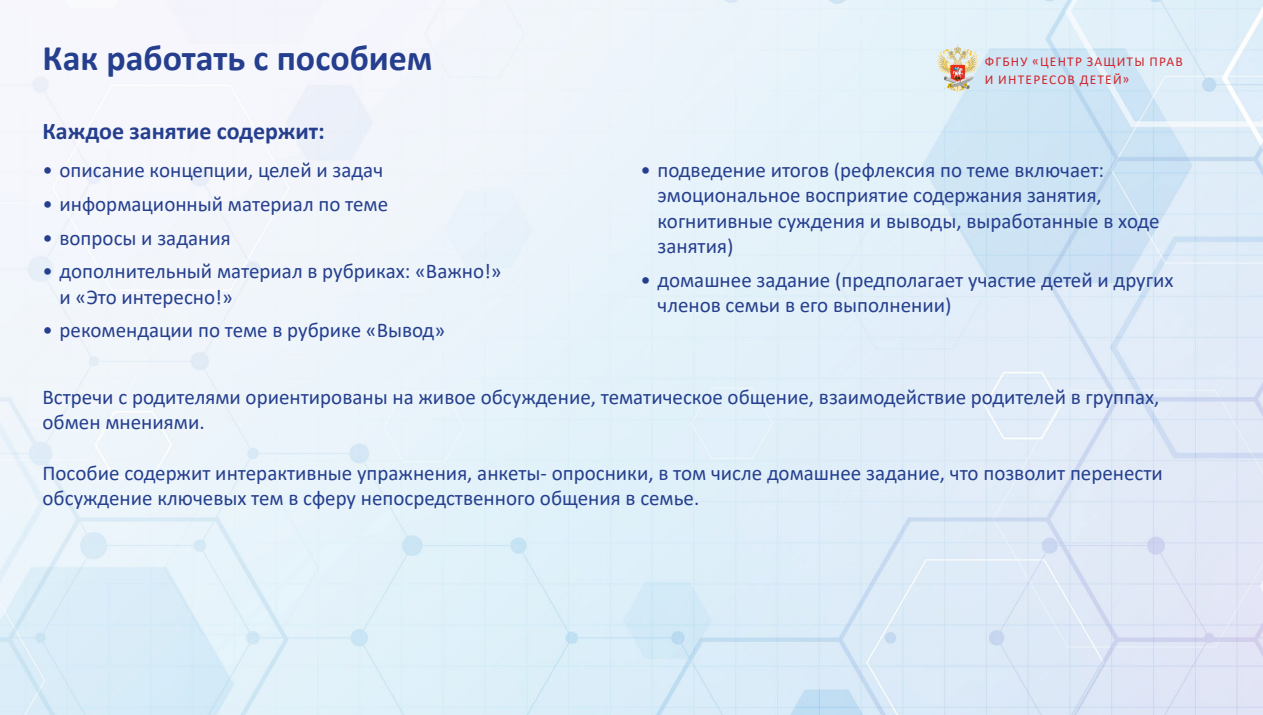
<style>
.page{position:relative;width:1263px;height:715px;background:#fff}
.page>*{position:absolute;margin:0;border:0;box-sizing:border-box;transform-origin:0 0}
.t1{font:700 36px "Calibri";color:#253f8e}
.Main{font:700 24px "Calibri";color:#253f8e}
.Main-2{font:21px/25.2px "Calibri";color:#253f8e}
.t2{font:13.5px/18px "Calibri";letter-spacing:.09em;color:#d1232a}
</style>
<div class="page">
<img style="left:0;top:0;width:1263px;height:714px">
<img style="left:935px;top:43px;width:44px;height:49px">
<p class="t1" style="left:43px;top:32px;width:391px">Как работать с пособием</p>
<p class="Main" style="left:43px;top:114px;width:284px">Каждое занятие содержит:</p>
<p class="Main-2" style="left:43px;top:157px;width:342px">• описание концепции, целей и задач</p>
<p class="Main-2" style="left:43px;top:191px;width:347px">• информационный материал по теме</p>
<p class="Main-2" style="left:43px;top:224px;width:190px">• вопросы и задания</p>
<p class="Main-2" style="left:60px;top:258px;width:444px;text-indent:-17px">• дополнительный материал в рубриках: «Важно!» и «Это интересно!»</p>
<p class="Main-2" style="left:43px;top:317px;width:404px">• рекомендации по теме в рубрике «Вывод»</p>
<p class="t2" style="left:985px;top:52px;width:200px">ФГБНУ «ЦЕНТР ЗАЩИТЫ ПРАВ<br>И ИНТЕРЕСОВ ДЕТЕЙ»</p>
<p class="Main-2" style="left:657px;top:157px;width:503px;text-indent:-17px">• подведение итогов (рефлексия по теме включает: эмоциональное восприятие содержания занятия, когнитивные суждения и выводы, выработанные в ходе занятия)</p>
<p class="Main-2" style="left:657px;top:266px;width:517px;text-indent:-17px">• домашнее задание (предполагает участие детей и других членов семьи в его выполнении)</p>
<p class="Main-2" style="left:43px;top:383px;width:1118px">Встречи с родителями ориентированы на живое обсуждение, тематическое общение, взаимодействие родителей в группах, обмен мнениями.</p>
<p class="Main-2" style="left:43px;top:459px;width:1122px">Пособие содержит интерактивные упражнения, анкеты- опросники, в том числе домашнее задание, что позволит перенести обсуждение ключевых тем в сферу непосредственного общения в семье.</p>
</div>
